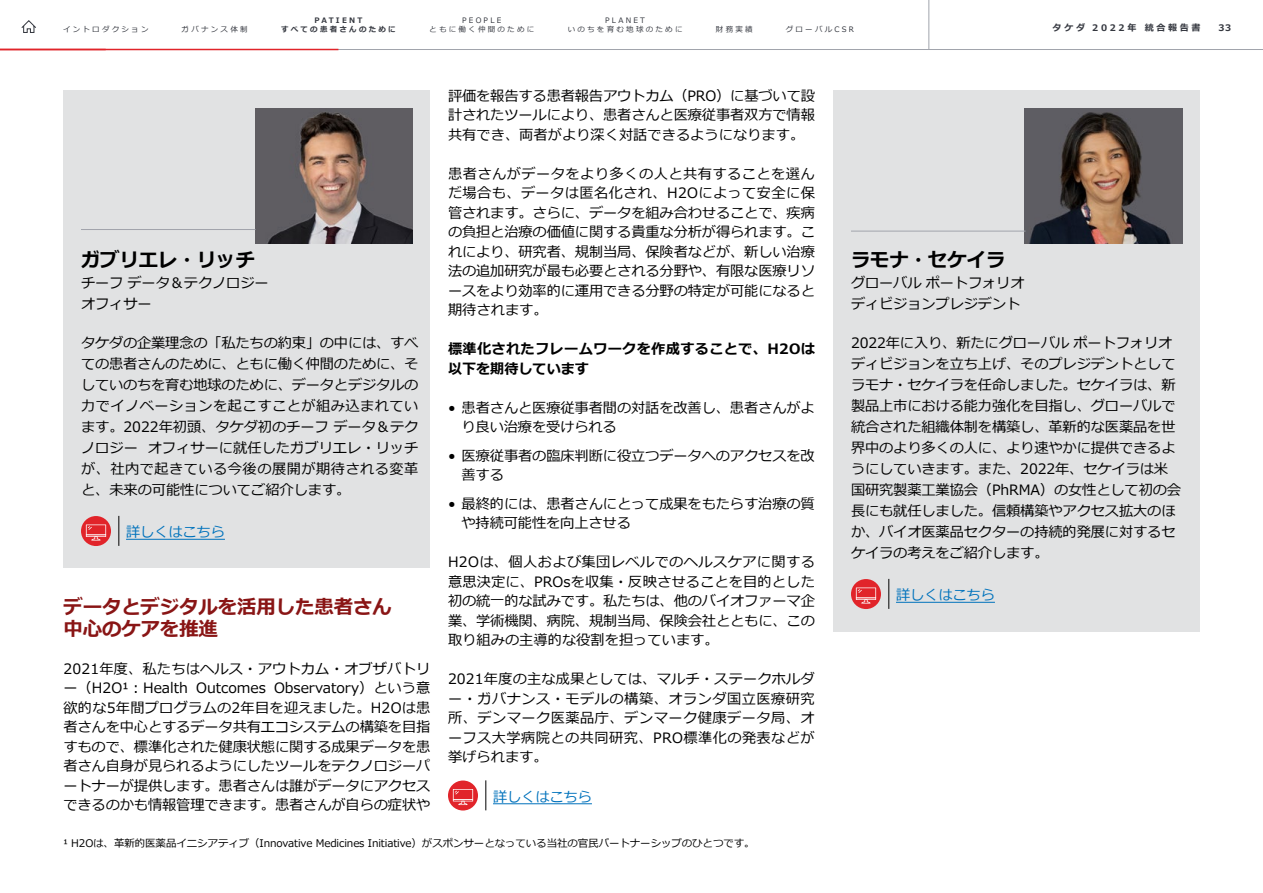
<style>
.page{position:relative;width:1263px;height:893px;background:#fff}
.page>*{position:absolute;margin:0;border:0;box-sizing:border-box;transform-origin:0 0}
.t1{font:700 19.5px/22.5px "Meiryo";letter-spacing:-.01em;color:#891515}
.t2{font:700 19.5px "Meiryo";letter-spacing:-.01em;color:#000}
.t3{font:14.25px/19.5px "Meiryo";letter-spacing:-.01em;color:#000;text-align:justify}
.t4{font:700 14.25px/19.5px "Meiryo";letter-spacing:.02em;color:#000}
.t5{font:14.25px "Meiryo";letter-spacing:-.01em;color:#0072bc}
.t6{font:10.5px "Meiryo";letter-spacing:-.01em;color:#000}
.t7{font:700 9px "Meiryo";letter-spacing:.3em;color:#34373f}
.t8{font:7.5px/9px "Meiryo";letter-spacing:.3em;color:#34373f;text-align:center}
.t9{font:700 7.5px/9px "Meiryo";letter-spacing:.3em;color:#34373f;text-align:center}
</style>
<div class="page">
<hr style="left:493px;top:803px;width:99px;height:1px;background:#0072bc">
<svg style="left:448px;top:780px;width:30px;height:30px"></svg>
<svg style="left:453px;top:789px;width:20px;height:16px"></svg>
<hr style="left:485px;top:780px;width:1px;height:30px;background:#000">
<div style="left:63px;top:90px;width:367px;height:477px;background:#e1e2e3"></div>
<div style="left:833px;top:90px;width:367px;height:541px;background:#e1e2e3"></div>
<hr style="left:126px;top:539px;width:99px;height:1px;background:#0072bc">
<svg style="left:81px;top:516px;width:30px;height:30px"></svg>
<svg style="left:86px;top:524px;width:20px;height:16px"></svg>
<hr style="left:118px;top:516px;width:1px;height:30px;background:#000">
<hr style="left:896px;top:602px;width:99px;height:1px;background:#0072bc">
<svg style="left:851px;top:579px;width:30px;height:30px"></svg>
<svg style="left:856px;top:587px;width:20px;height:17px"></svg>
<hr style="left:888px;top:579px;width:1px;height:30px;background:#000">
<img style="left:255px;top:108px;width:157px;height:135px">
<img style="left:1024px;top:108px;width:158px;height:135px">
<hr style="left:81px;top:229px;width:174px;height:1px;background:#a1a4ac">
<hr style="left:851px;top:231px;width:174px;height:1px;background:#a1a4ac">
<hr style="left:0;top:49px;width:1263px;height:1px;background:#a1a4ac">
<svg style="left:21px;top:20px;width:15px;height:13px"></svg>
<hr style="left:928px;top:0;width:1px;height:50px;background:#a1a4ac">
<hr style="left:0;top:49px;width:338px;height:1px;background:#e1242a">
<p class="t8" style="left:429px;top:16px;width:106px">PEOPLE<br>ともに働く仲間のために</p>
<p class="t8" style="left:605px;top:16px;width:41px">PLANET</p>
<p class="t9" style="left:281px;top:16px;width:116px">PATIENT<br>すべての患者さんのために</p>
<p class="t8" style="left:63px;top:25px;width:87px">イントロダクション</p>
<p class="t7" style="left:1053px;top:21px;width:149px">タケダ 2022年 統合報告書</p>
<p class="t7" style="left:1218px;top:21px;width:14px">33</p>
<p class="t8" style="left:182px;top:25px;width:68px">ガバナンス体制</p>
<p class="t8" style="left:568px;top:25px;width:116px">いのちを育む地球のために</p>
<p class="t8" style="left:716px;top:25px;width:38px">財務実績</p>
<p class="t8" style="left:786px;top:25px;width:70px">グローバルCSR</p>
<h1 class="t2" style="left:81px;top:246px;width:175px">ガブリエレ・リッチ</h1>
<p class="t3" style="left:81px;top:273px;width:189px;line-height:21px">チーフ データ＆テクノロジーオフィサー</p>
<p class="t3" style="left:81px;top:333px;width:339px;line-height:21px">タケダの企業理念の「私たちの約束」の中には、すべての患者さんのために、ともに働く仲間のために、そしていのちを育む地球のために、データとデジタルの力でイノベーションを起こすことが組み込まれています。2022年初頭、タケダ初のチーフ データ＆テクノロジー オフィサーに就任したガブリエレ・リッチが、社内で起きている今後の展開が期待される変革と、未来の可能性についてご紹介します。</p>
<p class="t5" style="left:126px;top:522px;width:100px">詳しくはこちら</p>
<h1 class="t1" style="left:63px;top:596px;width:330px">データとデジタルを活用した患者さん中心のケアを推進</h1>
<p class="t3" style="left:63px;top:659px;width:369px">2021年度、私たちはヘルス・アウトカム・オブザバトリー（H2O1：Health Outcomes Observatory）という意欲的な5年間プログラムの2年目を迎えました。H2Oは患者さんを中心とするデータ共有エコシステムの構築を目指すもので、標準化された健康状態に関する成果データを患者さん自身が見られるようにしたツールをテクノロジーパートナーが提供します。患者さんは誰がデータにアクセスできるのかも情報管理できます。患者さんが自らの症状や</p>
<p class="t3" style="left:448px;top:87px;width:369px">評価を報告する患者報告アウトカム（PRO）に基づいて設計されたツールにより、患者さんと医療従事者双方で情報共有でき、両者がより深く対話できるようになります。</p>
<p class="t3" style="left:448px;top:165px;width:368px">患者さんがデータをより多くの人と共有することを選んだ場合も、データは匿名化され、H2Oによって安全に保管されます。さらに、データを組み合わせることで、疾病の負担と治療の価値に関する貴重な分析が得られます。これにより、研究者、規制当局、保険者などが、新しい治療法の追加研究が最も必要とされる分野や、有限な医療リソースをより効率的に運用できる分野の特定が可能になると期待されます。</p>
<p class="t4" style="left:448px;top:340px;width:369px">標準化されたフレームワークを作成することで、H2Oは以下を期待しています</p>
<p class="t3" style="left:461px;top:399px;width:355px;text-indent:-13px">• 患者さんと医療従事者間の対話を改善し、患者さんがより良い治療を受けられる</p>
<p class="t3" style="left:461px;top:447px;width:355px;text-indent:-13px">• 医療従事者の臨床判断に役立つデータへのアクセスを改善する</p>
<p class="t3" style="left:461px;top:495px;width:355px;text-indent:-13px">• 最終的には、患者さんにとって成果をもたらす治療の質や持続可能性を向上させる</p>
<p class="t3" style="left:448px;top:553px;width:368px">H2Oは、個人および集団レベルでのヘルスケアに関する意思決定に、PROsを収集・反映させることを目的とした初の統一的な試みです。私たちは、他のバイオファーマ企業、学術機関、病院、規制当局、保険会社とともに、この取り組みの主導的な役割を担っています。</p>
<p class="t3" style="left:448px;top:670px;width:368px">2021年度の主な成果としては、マルチ・ステークホルダー・ガバナンス・モデルの構築、オランダ国立医療研究所、デンマーク医薬品庁、デンマーク健康データ局、オーフス大学病院との共同研究、PRO標準化の発表などが挙げられます。</p>
<p class="t5" style="left:493px;top:786px;width:100px">詳しくはこちら</p>
<p class="t6" style="left:63px;top:836px;width:693px">1 H2Oは、革新的医薬品イニシアティブ（Innovative Medicines Initiative）がスポンサーとなっている当社の官民パートナーシップのひとつです。</p>
<h1 class="t2" style="left:851px;top:246px;width:156px">ラモナ・セケイラ</h1>
<p class="t3" style="left:851px;top:273px;width:175px;line-height:21px">グローバル ポートフォリオディビジョンプレジデント</p>
<p class="t3" style="left:851px;top:333px;width:332px;line-height:21px;text-align:left">2022年に入り、新たにグローバル ポートフォリオディビジョンを立ち上げ、そのプレジデントとしてラモナ・セケイラを任命しました。セケイラは、新製品上市における能力強化を目指し、グローバルで統合された組織体制を構築し、革新的な医薬品を世界中のより多くの人に、より速やかに提供できるようにしていきます。また、2022年、セケイラは米国研究製薬工業協会（PhRMA）の女性として初の会長にも就任しました。信頼構築やアクセス拡大のほか、バイオ医薬品セクターの持続的発展に対するセケイラの考えをご紹介します。</p>
<p class="t5" style="left:896px;top:585px;width:100px">詳しくはこちら</p>
</div>
